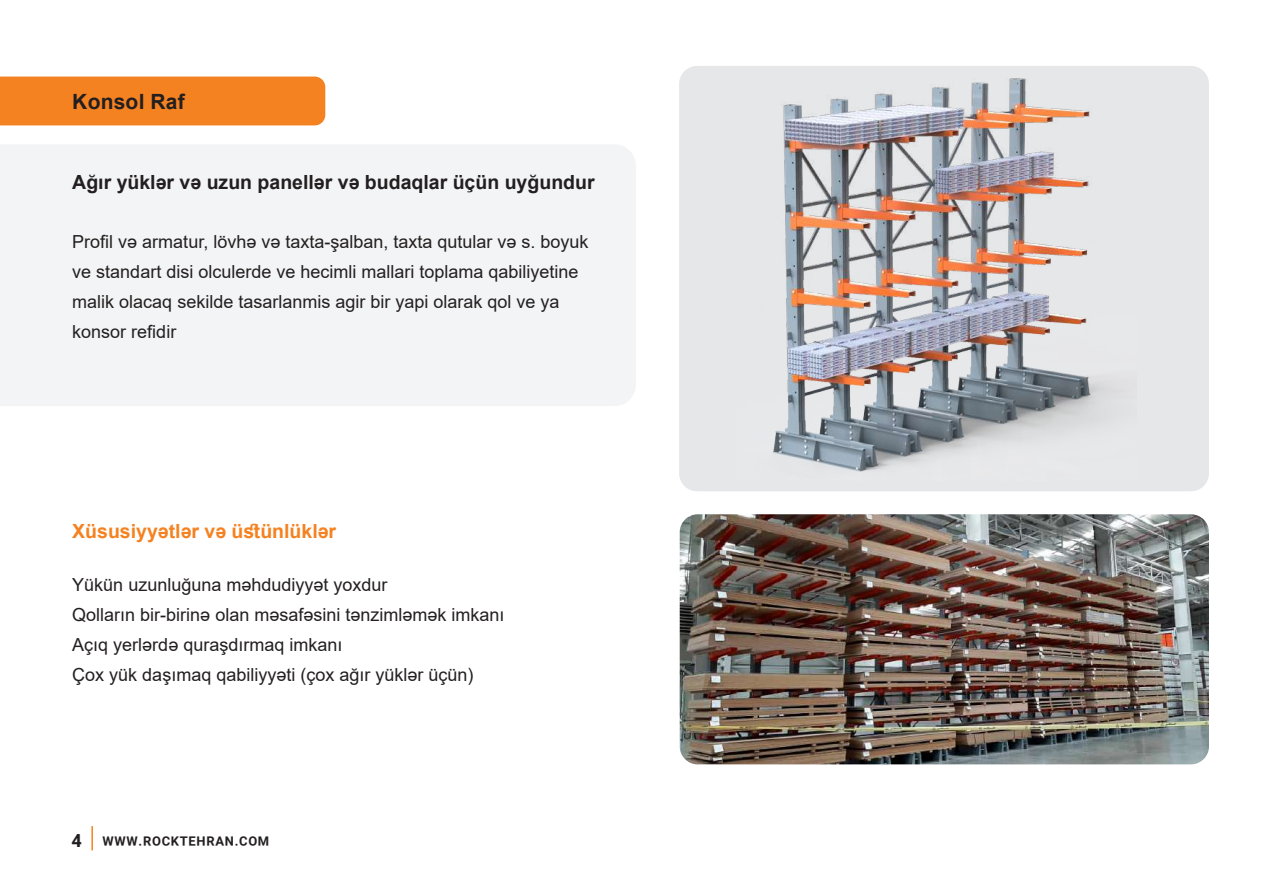
<style>
.page{position:relative;width:1263px;height:893px;background:#fff}
.page>*{position:absolute;margin:0;border:0;box-sizing:border-box;transform-origin:0 0}
.t1{font:700 21px "Arial";letter-spacing:.01em;color:#231f20}
.t2{font:700 19.5px "Arial";color:#231f20}
.t3{font:700 19.5px "Arial";color:#f58220}
.t4{font:18px/30px "Arial";color:#231f20}
.t5{font:700 12px "IRAN Sans";letter-spacing:.06em;color:#231f20}
.s1{font-family:"Heebo";font-size:18px}
</style>
<div class="page">
<div style="left:0;top:77px;width:325px;height:48px;background:#f58220"></div>
<hr style="left:91px;top:826px;width:2px;height:24px;background:#f58220">
<div style="left:679px;top:66px;width:530px;height:425px;background:#e6e7e9;border-radius:18px"></div>
<img style="left:773px;top:78px;width:350px;height:394px">
<img style="left:680px;top:514px;width:529px;height:250px">
<div style="left:0;top:145px;width:635px;height:261px;background:#f3f4f5"></div>
<p class="t1" style="left:72px;top:87px;width:114px">Konsol Raf</p>
<p class="t2" style="left:72px;top:168px;width:524px">Ağır yüklər və uzun panellər və budaqlar üçün uyğundur</p>
<p class="t4" style="left:72px;top:226px;width:518px">Profil və armatur, lövhə və taxta-şalban, taxta qutular və s. boyuk ve standart disi olculerde ve hecimli mallari toplama qabiliyetine malik olacaq sekilde tasarlanmis agir bir yapi olarak qol ve ya konsor refidir</p>
<p class="t3" style="left:72px;top:518px;width:265px">Xüsusiyyətlər və üstünlüklər</p>
<p class="t4" style="left:72px;top:570px;width:434px">Yükün uzunluğuna məhdudiyyət yoxdur<br>Qolların bir-birinə olan məsafəsini tənzimləmək imkanı Açıq yerlərdə quraşdırmaq imkanı<br>Çox yük daşımaq qabiliyyəti (çox ağır yüklər üçün)</p>
<p class="t5" style="left:71px;top:833px;width:199px"><span class="s1">4</span> WWW.ROCKTEHRAN.COM</p>
</div>
